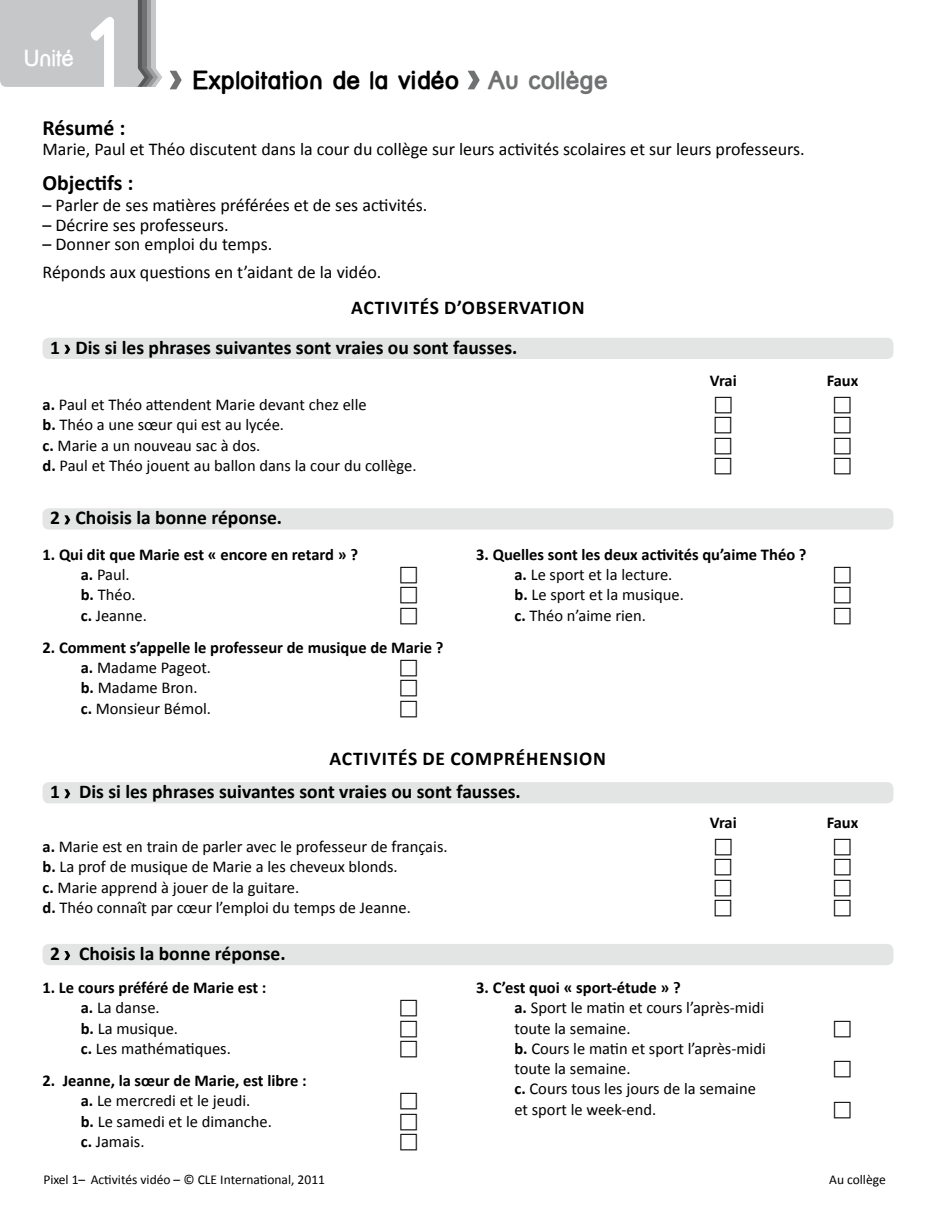
<style>
.page{position:relative;width:936px;height:1212px;background:#fff}
.page>*{position:absolute;margin:0;border:0;box-sizing:border-box;transform-origin:0 0}
.t1{font:600 99.15px "Street";color:#fff}
.t2{font:700 25.05px "Street";letter-spacing:.03em;color:#000}
.t3{font:600 22.8px "Street";color:#fff}
.t4{font:700 21.75px "Calibri";color:#000}
.t5{font:700 19.5px/33px "Calibri";letter-spacing:.025em;color:#000}
.t6{font:700 19.5px "Calibri";color:#000}
.t7{font:18px/28px "Calibri";color:#000}
.t8{font:16.5px/20.2px "Calibri";color:#000}
.t9{font:700 16.5px/20.2px "Calibri";color:#000}
.t10{font:13.5px "Calibri";color:#000}
.s1{color:#707172}
.s2{font-weight:700}
.s3{font-weight:400}
</style>
<div class="page">
<svg style="left:0;top:0;width:162px;height:87px"></svg>
<svg style="left:170px;top:71px;width:12px;height:18px"></svg>
<svg style="left:468px;top:71px;width:11px;height:18px"></svg>
<div style="left:43px;top:338px;width:850px;height:21px;background:#e3e4e4;border-radius:6px"></div>
<svg style="left:64px;top:345px;width:6px;height:9px"></svg>
<div style="left:43px;top:508px;width:850px;height:21px;background:#e3e4e4;border-radius:6px"></div>
<svg style="left:64px;top:515px;width:6px;height:9px"></svg>
<div style="left:43px;top:782px;width:850px;height:21px;background:#e3e4e4;border-radius:6px"></div>
<svg style="left:64px;top:789px;width:6px;height:9px"></svg>
<div style="left:43px;top:944px;width:850px;height:21px;background:#e3e4e4;border-radius:6px"></div>
<svg style="left:64px;top:951px;width:6px;height:9px"></svg>
<h3 class="t3" style="left:23px;top:45px;width:52px">Unité</h3>
<h1 class="t1" style="left:84px;top:-3px;width:35px">1</h1>
<h2 class="t2" style="left:193px;top:66px;width:416px">Exploitation de la vidéo <span class="s1">Au collège</span></h2>
<h3 class="t4" style="left:43px;top:114px;width:84px">Résumé :</h3>
<p class="t7" style="left:43px;top:135px;width:763px">Marie, Paul et Théo discutent dans la cour du collège sur leurs activités scolaires et sur leurs professeurs.</p>
<h3 class="t4" style="left:43px;top:168px;width:92px">Objectifs :</h3>
<p class="t7" style="left:43px;top:191px;width:386px">– Parler de ses matières préférées et de ses activités.</p>
<p class="t7" style="left:43px;top:211px;width:188px">– Décrire ses professeurs.</p>
<p class="t7" style="left:43px;top:230px;width:340px">– Donner son emploi du temps.<br>Réponds aux questions en t’aidant de la vidéo.</p>
<p class="t5" style="left:351px;top:291px;width:235px">ActivitÉs d’observation</p>
<p class="t6" style="left:50px;top:335px;width:469px">1 Dis si les phrases suivantes sont vraies ou sont fausses.</p>
<p class="t8" style="left:42px;top:394px;width:375px"><span class="s2">a.</span> Paul et Théo attendent Marie devant chez elle<br><span class="s2">b.</span> Théo a une sœur qui est au lycée.<br><span class="s2">c.</span> Marie a un nouveau sac à dos.<br><span class="s2">d.</span> Paul et Théo jouent au ballon dans la cour du collège.</p>
<p class="t5" style="left:50px;top:501px;width:233px">2 Choisis la bonne réponse.</p>
<p class="t9" style="left:709px;top:370px;width:28px">Vrai</p>
<p class="t9" style="left:826px;top:370px;width:33px">Faux</p>
<p class="t9" style="left:81px;top:544px;width:279px;text-indent:-38px">1. Qui dit que Marie est « encore en retard » ? a. <span class="s3">Paul.<br></span>b. <span class="s3">Théo.<br></span>c. <span class="s3">Jeanne.</span></p>
<p class="t9" style="left:81px;top:637px;width:364px;text-indent:-38px">2. Comment s’appelle le professeur de musique de Marie ? a. <span class="s3">Madame Pageot.<br></span>b. <span class="s3">Madame Bron.<br></span>c. <span class="s3">Monsieur Bémol.</span></p>
<p class="t8" style="left:514px;top:544px;width:293px;text-indent:-38px"><span class="s2">3. Quelles sont les deux activités qu’aime Théo ? a.</span> Le sport et la lecture.<br><span class="s2">b.</span> Le sport et la musique.<br><span class="s2">c.</span> Théo n’aime rien.</p>
<p class="t5" style="left:50px;top:742px;width:557px;text-indent:279px">ActivitÉs de comprÉhension<br>1 Dis si les phrases suivantes sont vraies ou sont fausses.</p>
<p class="t8" style="left:42px;top:837px;width:406px"><span class="s2">a.</span> Marie est en train de parler avec le professeur de français. <span class="s2">b.</span> La prof de musique de Marie a les cheveux blonds.<br><span class="s2">c.</span> Marie apprend à jouer de la guitare.<br><span class="s2">d.</span> Théo connaît par cœur l’emploi du temps de Jeanne.</p>
<p class="t5" style="left:50px;top:937px;width:237px">2 Choisis la bonne réponse.</p>
<p class="t9" style="left:709px;top:812px;width:28px">Vrai</p>
<p class="t9" style="left:826px;top:812px;width:33px">Faux</p>
<p class="t8" style="left:81px;top:977px;width:187px;text-indent:-38px"><span class="s2">1. Le cours préféré de Marie est : a.</span> La danse.<br><span class="s2">b.</span> La musique.<br><span class="s2">c.</span> Les mathématiques.</p>
<p class="t8" style="left:81px;top:1070px;width:227px;text-indent:-38px"><span class="s2">2. Jeanne, la sœur de Marie, est libre : a.</span> Le mercredi et le jeudi.<br><span class="s2">b.</span> Le samedi et le dimanche.<br><span class="s2">c.</span> Jamais.</p>
<p class="t8" style="left:514px;top:977px;width:253px;text-indent:-38px"><span class="s2">3. C’est quoi « sport-étude » ?<br>a.</span> Sport le matin et cours l’après-midi toute la semaine.<br><span class="s2">b.</span> Cours le matin et sport l’après-midi toute la semaine.<br><span class="s2">c.</span> Cours tous les jours de la semaine et sport le week-end.</p>
<p class="t10" style="left:43px;top:1170px;width:283px">Pixel 1– Activités vidéo – © CLE International, 2011</p>
<p class="t10" style="left:829px;top:1170px;width:58px">Au collège</p>
</div>
